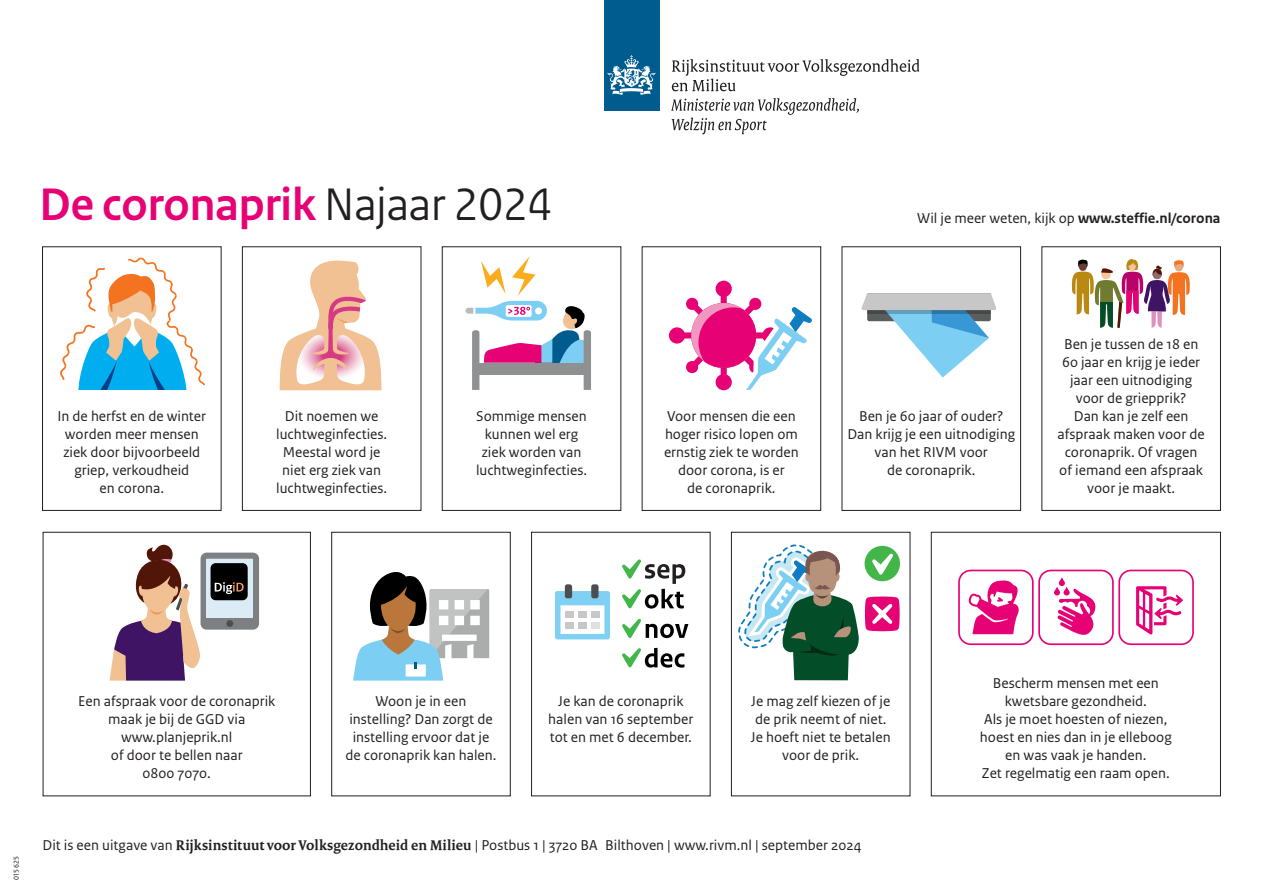
<style>
.page{position:relative;width:1263px;height:893px;background:#fff}
.page>*{position:absolute;margin:0;border:0;box-sizing:border-box;transform-origin:0 0}
.t1{font:700 48px "Rijksoverheid Sans Heading";color:#e60275}
.t2{font:15px/18px "Rijksoverheid Sans Text";color:#231f20;text-align:center}
.t3{font:7.5px "Rijksoverheid Sans Text";letter-spacing:.05em;color:#231f20}
.s1{font-weight:400;color:#231f20}
.s2{font-weight:700}
.s3{font-family:"Rijksoverheid Serif";font-weight:700}
</style>
<div class="page">
<svg style="left:279px;top:260px;width:102px;height:130px"></svg>
<svg style="left:61px;top:257px;width:144px;height:133px"></svg>
<svg style="left:555px;top:584px;width:55px;height:55px"></svg>
<div style="left:565px;top:611px;width:9px;height:6px;background:#c6c7c6"></div>
<div style="left:578px;top:611px;width:9px;height:6px;background:#c6c7c6"></div>
<div style="left:591px;top:611px;width:9px;height:6px;background:#c6c7c6"></div>
<div style="left:565px;top:622px;width:9px;height:6px;background:#c6c7c6"></div>
<div style="left:578px;top:622px;width:9px;height:6px;background:#c6c7c6"></div>
<div style="left:591px;top:622px;width:9px;height:6px;background:#dfe0df"></div>
<div style="left:565px;top:584px;width:7px;height:14px;background:#4b4e4f;border-radius:2px"></div>
<div style="left:591px;top:584px;width:7px;height:14px;background:#4b4e4f;border-radius:2px"></div>
<svg style="left:622px;top:619px;width:66px;height:19px"></svg>
<svg style="left:622px;top:648px;width:62px;height:20px"></svg>
<div style="left:864px;top:546px;width:36px;height:35px;background:#42b649;border-radius:50%"></div>
<svg style="left:872px;top:553px;width:21px;height:22px"></svg>
<svg style="left:865px;top:596px;width:35px;height:35px"></svg>
<svg style="left:736px;top:449px;width:123px;height:232px"></svg>
<svg style="left:1054px;top:577px;width:42px;height:58px"></svg>
<div style="left:1038px;top:570px;width:76px;height:75px;border:2px solid #e60275;border-radius:12px"></div>
<div style="left:958px;top:570px;width:76px;height:75px;border:2px solid #e60275;border-radius:12px"></div>
<div style="left:1118px;top:570px;width:76px;height:75px;border:2px solid #e60275;border-radius:12px"></div>
<svg style="left:1136px;top:586px;width:47px;height:48px"></svg>
<svg style="left:968px;top:580px;width:51px;height:54px"></svg>
<svg style="left:110px;top:544px;width:149px;height:137px"></svg>
<svg style="left:861px;top:293px;width:135px;height:85px"></svg>
<svg style="left:1071px;top:259px;width:119px;height:69px"></svg>
<svg style="left:669px;top:281px;width:143px;height:110px"></svg>
<svg style="left:353px;top:572px;width:136px;height:109px"></svg>
<svg style="left:465px;top:256px;width:127px;height:134px"></svg>
<svg style="left:622px;top:559px;width:63px;height:50px"></svg>
<div style="left:604px;top:0;width:55px;height:111px;background:#005b8f"></div>
<svg style="left:607px;top:55px;width:48px;height:40px"></svg>
<svg style="left:672px;top:59px;width:247px;height:32px"></svg>
<svg style="left:671px;top:98px;width:188px;height:36px"></svg>
<div style="left:42px;top:246px;width:179px;height:265px;border:1px solid #231f20"></div>
<div style="left:242px;top:246px;width:179px;height:265px;border:1px solid #231f20"></div>
<div style="left:442px;top:246px;width:179px;height:265px;border:1px solid #231f20"></div>
<div style="left:642px;top:246px;width:179px;height:265px;border:1px solid #231f20"></div>
<div style="left:842px;top:246px;width:179px;height:265px;border:1px solid #231f20"></div>
<div style="left:1041px;top:246px;width:180px;height:265px;border:1px solid #231f20"></div>
<div style="left:43px;top:532px;width:268px;height:264px;border:1px solid #231f20"></div>
<div style="left:331px;top:532px;width:180px;height:264px;border:1px solid #231f20"></div>
<div style="left:531px;top:532px;width:179px;height:264px;border:1px solid #231f20"></div>
<div style="left:731px;top:532px;width:179px;height:264px;border:1px solid #231f20"></div>
<div style="left:931px;top:532px;width:290px;height:264px;border:1px solid #231f20"></div>
<h1 class="t1" style="left:40px;top:177px;width:514px">De coronaprik <span class="s1">Najaar 2024</span></h1>
<p class="t2" style="left:917px;top:209px;width:305px">Wil je meer weten, kijk op <span class="s2">www.steffie.nl/corona</span></p>
<p class="t2" style="left:57px;top:407px;width:150px">In de herfst en de winter worden meer mensen ziek door bijvoorbeeld griep, verkoudheid<br>en corona.</p>
<p class="t2" style="left:276px;top:407px;width:113px">Dit noemen we luchtweginfecties.<br>Meestal word je niet erg ziek van luchtweginfecties.</p>
<p class="t2" style="left:476px;top:407px;width:113px">Sommige mensen kunnen wel erg ziek worden van luchtweginfecties.</p>
<p class="t2" style="left:664px;top:407px;width:136px">Voor mensen die een hoger risico lopen om ernstig ziek te worden door corona, is er<br>de coronaprik.</p>
<p class="t2" style="left:847px;top:407px;width:169px">Ben je 60 jaar of ouder?<br>Dan krijg je een uitnodiging van het RIVM voor<br>de coronaprik.</p>
<p class="t2" style="left:1057px;top:335px;width:149px">Ben je tussen de 18 en<br>60 jaar en krijg je ieder jaar een uitnodiging voor de griepprik?<br>Dan kan je zelf een afspraak maken voor de coronaprik. Of vragen of iemand een afspraak voor je maakt.</p>
<p class="t3" style="left:12px;top:880px;width:26px;rotate:-90deg">015625</p>
<p class="t2" style="left:78px;top:693px;width:199px">Een afspraak voor de coronaprik maak je bij de GGD via www.planjeprik.nl<br>of door te bellen naar<br>0800 7070.</p>
<p class="t2" style="left:345px;top:693px;width:152px">Woon je in een instelling? Dan zorgt de instelling ervoor dat je de coronaprik kan halen.</p>
<p class="t2" style="left:548px;top:693px;width:147px">Je kan de coronaprik halen van 16 september tot en met 6 december.</p>
<p class="t2" style="left:751px;top:693px;width:141px">Je mag zelf kiezen of je de prik neemt of niet.<br>Je hoeft niet te betalen voor de prik.</p>
<p class="t2" style="left:43px;top:837px;width:820px">Dit is een uitgave van <span class="s3">Rijksinstituut voor Volksgezondheid en Milieu</span> | Postbus 1 | 3720 BA Bilthoven | www.rivm.nl | september 2024</p>
<p class="t2" style="left:980px;top:675px;width:193px">Bescherm mensen met een kwetsbare gezondheid.<br>Als je moet hoesten of niezen, hoest en nies dan in je elleboog en was vaak je handen.<br>Zet regelmatig een raam open.</p>
</div>
